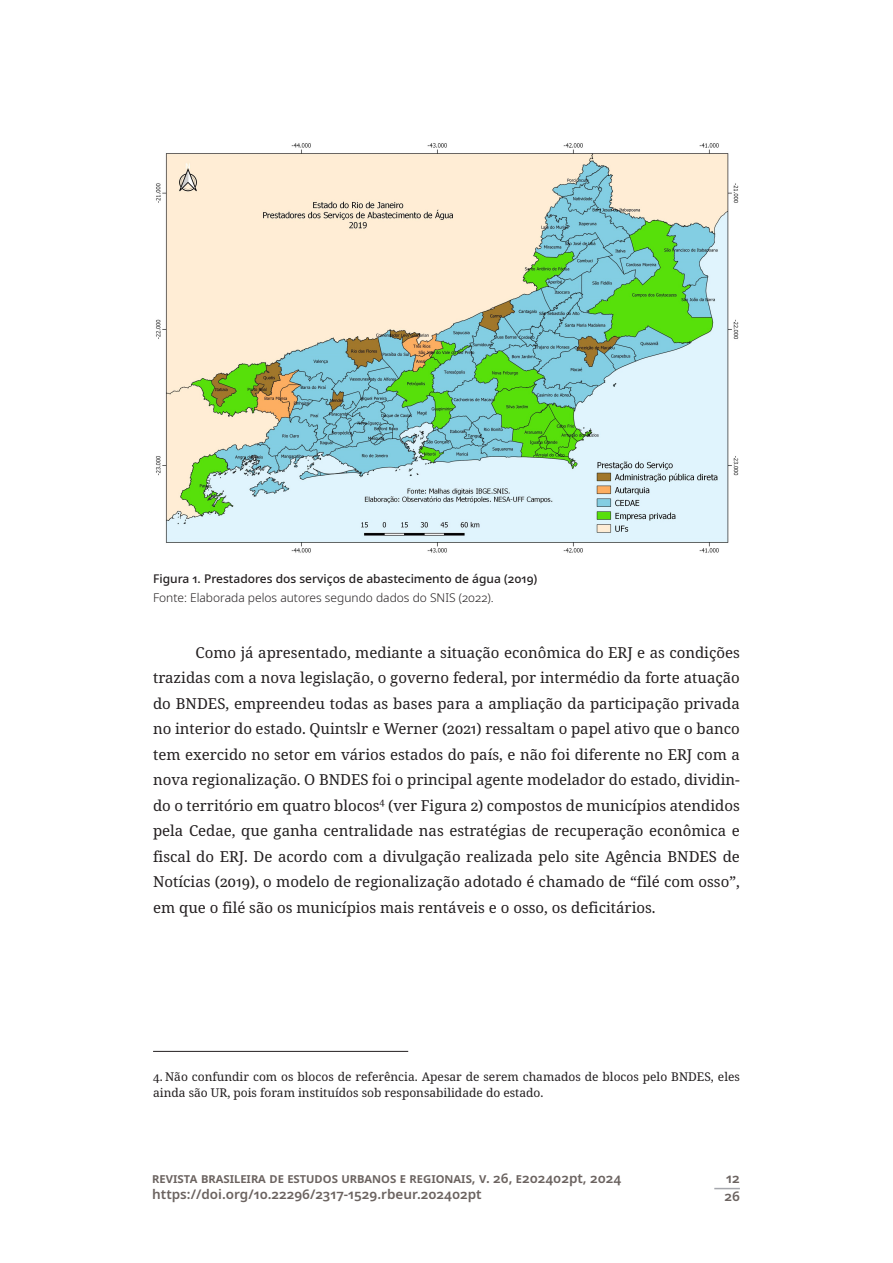
<style>
.page{position:relative;width:893px;height:1263px;background:#fff}
.page>*{position:absolute;margin:0;border:0;box-sizing:border-box;transform-origin:0 0}
.texto_nor_ant_dep{font:15px/25.5px "Noto Serif";color:#231f20;text-align:justify}
.t1{font:600 13.5px/16.5px "Noto Sans";color:#6b6360}
.nota_rod{font:12px/16.5px "Noto Serif";color:#231f20}
.titulo_tab_fig{font:500 12px "Noto Sans";color:#231f20}
.legenda_esq{font:300 12px "Noto Sans";color:#231f20}
</style>
<div class="page">
<svg style="left:714px;top:1188px;width:26px;height:1px"></svg>
<img style="left:156px;top:143px;width:583px;height:410px">
<hr style="left:153px;top:1051px;width:255px;height:1px;background:#231f20">
<p class="titulo_tab_fig" style="left:153px;top:570px;width:386px">Figura 1. Prestadores dos serviços de abastecimento de água (2019)</p>
<p class="legenda_esq" style="left:153px;top:590px;width:342px">Fonte: Elaborada pelos autores segundo dados do SNIS (2022).</p>
<p class="texto_nor_ant_dep" style="left:153px;top:640px;width:588px;text-indent:43px">Como já apresentado, mediante a situação econômica do ERJ e as condições trazidas com a nova legislação, o governo federal, por intermédio da forte atuação do BNDES, empreendeu todas as bases para a ampliação da participação privada no interior do estado. Quintslr e Werner (2021) ressaltam o papel ativo que o banco tem exercido no setor em vários estados do país, e não foi diferente no ERJ com a nova regionalização. O BNDES foi o principal agente modelador do estado, dividin&shy;do o território em quatro blocos<sup>4</sup> (ver Figura 2) compostos de municípios atendidos pela Cedae, que ganha centralidade nas estratégias de recuperação econômica e fiscal do ERJ. De acordo com a divulgação realizada pelo site Agência BNDES de Notícias (2019), o modelo de regionalização adotado é chamado de “filé com osso”, em que o filé são os municípios mais rentáveis e o osso, os deficitários.</p>
<p class="nota_rod" style="left:153px;top:1068px;width:588px">4. Não confundir com os blocos de referência. Apesar de serem chamados de blocos pelo BNDES, eles ainda são UR, pois foram instituídos sob responsabilidade do estado.</p>
<p class="t1" style="left:152px;top:1170px;width:471px">REVISTA BRASILEIRA DE ESTUDOS URBANOS E REGIONAIS, V. 26, E202402PT, 2024<br>HTTPS://DOI.ORG/10.22296/2317-1529.RBEUR.202402PT</p>
<p class="t1" style="left:724px;top:1169px;width:17px;line-height:18.6px">12<br>26</p>
</div>
